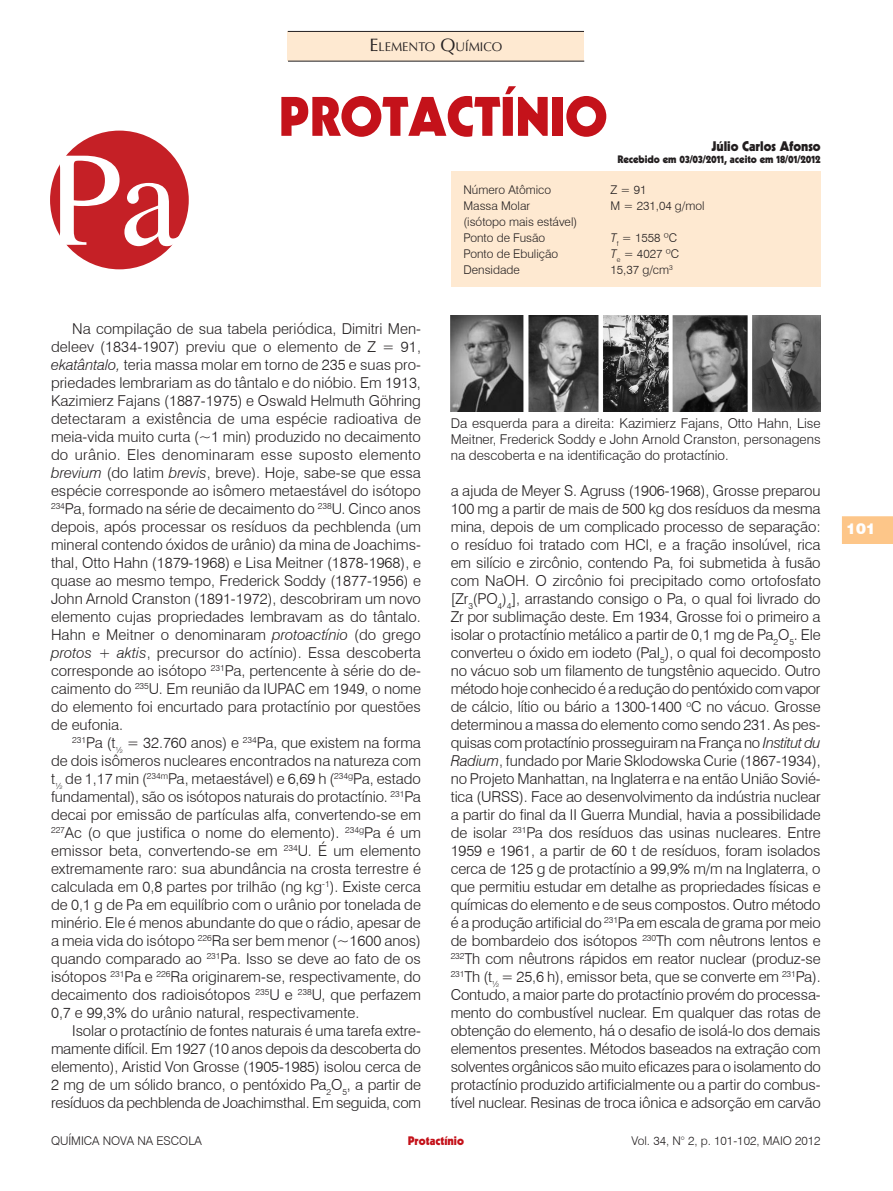
<style>
.page{position:relative;width:893px;height:1191px;background:#fff}
.page>*{position:absolute;margin:0;border:0;box-sizing:border-box;transform-origin:0 0}
.Tabela{font:134.55px "Times";color:#fff}
.Título{font:900 54px "Kabel";color:#c4121a}
.t1{font:300 15px/18px "Swiss 721 BT";letter-spacing:-.005em;color:#231f20;text-align:justify}
.t2{font:900 15px "Swiss 721 BT";color:#fff}
.Figura{font:300 13.5px/16.2px "Swiss 721 BT";color:#231f20;text-align:justify}
.Autores{font:900 13.5px "Kabel";color:#231f20}
.t3{font:12.6px "Optima";color:#231f20}
.Tabela-2{font:300 12px "Swiss 721 BT";color:#231f20}
.t4{font:900 12px "Kabel";color:#c4121a}
.Autores-2{font:900 10.5px "Kabel";color:#231f20}
.s1{font-size:18px}
.s2{font-style:italic}
</style>
<div class="page">
<svg style="left:842px;top:516px;width:51px;height:28px"></svg>
<div style="left:50px;top:131px;width:139px;height:138px;background:#c52026;border-radius:50%"></div>
<div style="left:287px;top:31px;width:297px;height:30px;background:#fee9d1"></div>
<hr style="left:288px;top:61px;width:296px;height:1px;background:#231f20">
<hr style="left:288px;top:31px;width:296px;height:1px;background:#231f20">
<div style="left:451px;top:172px;width:370px;height:115px;background:#fee9d1"></div>
<img style="left:451px;top:316px;width:370px;height:95px">
<p class="t3" style="left:369px;top:39px;width:134px"><span class="s1">E</span>LEMENTO <span class="s1">Q</span>UÍMICO</p>
<p class="Tabela" style="left:47px;top:124px;width:134px">Pa</p>
<p class="Título" style="left:278px;top:82px;width:330px">PROTACTÍNIO</p>
<p class="Autores" style="left:711px;top:137px;width:111px">Júlio Carlos Afonso</p>
<p class="Autores-2" style="left:617px;top:153px;width:205px">Recebido em 03/03/2011, aceito em 18/01/2012</p>
<p class="Tabela-2" style="left:463px;top:182px;width:89px">Número Atômico</p>
<p class="Tabela-2" style="left:610px;top:182px;width:37px">Z = 91</p>
<p class="Tabela-2" style="left:463px;top:198px;width:68px">Massa Molar</p>
<p class="Tabela-2" style="left:610px;top:198px;width:96px">M = 231,04 g/mol</p>
<p class="Tabela-2" style="left:463px;top:214px;width:115px">(isótopo mais estável)</p>
<p class="Tabela-2" style="left:463px;top:230px;width:83px">Ponto de Fusão</p>
<p class="Tabela-2" style="left:610px;top:230px;width:68px"><span class="s2">T</span><sub>f</sub> = 1558 ºC</p>
<p class="Tabela-2" style="left:463px;top:246px;width:96px">Ponto de Ebulição</p>
<p class="Tabela-2" style="left:610px;top:246px;width:70px"><span class="s2">T</span><sub>e</sub> = 4027 ºC</p>
<p class="Tabela-2" style="left:463px;top:263px;width:58px">Densidade</p>
<p class="Tabela-2" style="left:610px;top:263px;width:64px">15,37 g/cm<sup>3</sup></p>
<p class="t1" style="left:51px;top:319px;width:371px;text-indent:21px">Na compilação de sua tabela periódica, Dimitri Men&shy;deleev (1834-1907) previu que o elemento de Z = 91, <span class="s2">ekatântalo,</span> teria massa molar em torno de 235 e suas pro&shy;priedades lembrariam as do tântalo e do nióbio. Em 1913, Kazimierz Fajans (1887-1975) e Oswald Helmuth Göhring detectaram a existência de uma espécie radioativa de meia-vida muito curta (~1 min) produzido no decaimento do urânio. Eles denominaram esse suposto elemento <span class="s2">brevium</span> (do latim <span class="s2">brevis</span>, breve). Hoje, sabe-se que essa espécie corresponde ao isômero metaestável do isótopo <sup>234</sup>Pa, formado na série de decaimento do <sup>238</sup>U. Cinco anos depois, após processar os resíduos da pechblenda (um mineral contendo óxidos de urânio) da mina de Joachims&shy;thal, Otto Hahn (1879-1968) e Lisa Meitner (1878-1968), e quase ao mesmo tempo, Frederick Soddy (1877-1956) e John Arnold Cranston (1891-1972), descobriram um novo elemento cujas propriedades lembravam as do tântalo.<br>Hahn e Meitner o denominaram <span class="s2">protoactínio</span> (do grego <span class="s2">protos</span> + <span class="s2">aktis</span>, precursor do actínio). Essa descoberta corresponde ao isótopo <sup>231</sup>Pa, pertencente à série do de&shy;caimento do <sup>235</sup>U. Em reunião da IUPAC em 1949, o nome do elemento foi encurtado para protactínio por questões de eufonia.</p>
<p class="t1" style="left:51px;top:733px;width:371px;text-indent:21px"><sup>231</sup>Pa (t<sub>½</sub> = 32.760 anos) e <sup>234</sup>Pa, que existem na forma de dois isômeros nucleares encontrados na natureza com t<sub>½</sub> de 1,17 min (<sup>234m</sup>Pa, metaestável) e 6,69 h (<sup>234g</sup>Pa, estado fundamental), são os isótopos naturais do protactínio. <sup>231</sup>Pa decai por emissão de partículas alfa, convertendo-se em <sup>227</sup>Ac (o que justifica o nome do elemento). <sup>234g</sup>Pa é um emissor beta, convertendo-se em <sup>234</sup>U. É um elemento extremamente raro: sua abundância na crosta terrestre é calculada em 0,8 partes por trilhão (ng kg<sup>-1</sup>). Existe cerca de 0,1 g de Pa em equilíbrio com o urânio por tonelada de minério. Ele é menos abundante do que o rádio, apesar de a meia vida do isótopo <sup>226</sup>Ra ser bem menor (~1600 anos) quando comparado ao <sup>231</sup>Pa. Isso se deve ao fato de os isótopos <sup>231</sup>Pa e <sup>226</sup>Ra originarem-se, respectivamente, do decaimento dos radioisótopos <sup>235</sup>U e <sup>238</sup>U, que perfazem 0,7 e 99,3% do urânio natural, respectivamente.</p>
<p class="t1" style="left:51px;top:1021px;width:371px;text-indent:21px">Isolar o protactínio de fontes naturais é uma tarefa extre&shy;mamente difícil. Em 1927 (10 anos depois da descoberta do elemento), Aristid Von Grosse (1905-1985) isolou cerca de 2 mg de um sólido branco, o pentóxido Pa<sub>2</sub>O<sub>5</sub>, a partir de resíduos da pechblenda de Joachimsthal. Em seguida, com</p>
<p class="Figura" style="left:451px;top:414px;width:371px">Da esquerda para a direita: Kazimierz Fajans, Otto Hahn, Lise Meitner, Frederick Soddy e John Arnold Cranston, personagens na descoberta e na identificação do protactínio.</p>
<p class="t1" style="left:451px;top:481px;width:372px">a ajuda de Meyer S. Agruss (1906-1968), Grosse preparou 100 mg a partir de mais de 500 kg dos resíduos da mesma mina, depois de um complicado processo de separação: o resíduo foi tratado com HCl, e a fração insolúvel, rica em silício e zircônio, contendo Pa, foi submetida à fusão com NaOH. O zircônio foi precipitado como ortofosfato [Zr<sub>3</sub>(PO<sub>4</sub>)<sub>4</sub>], arrastando consigo o Pa, o qual foi livrado do Zr por sublimação deste. Em 1934, Grosse foi o primeiro a isolar o protactínio metálico a partir de 0,1 mg de Pa<sub>2</sub>O<sub>5</sub>. Ele converteu o óxido em iodeto (PaI<sub>5</sub>), o qual foi decomposto no vácuo sob um filamento de tungstênio aquecido. Outro método hoje conhecido é a redução do pentóxido com vapor de cálcio, lítio ou bário a 1300-1400 <sup>o</sup>C no vácuo. Grosse determinou a massa do elemento como sendo 231. As pes&shy;quisas com protactínio prosseguiram na França no <span class="s2">Institut du Radium</span>, fundado por Marie Sklodowska Curie (1867-1934), no Projeto Manhattan, na Inglaterra e na então União Sovié&shy;tica (URSS). Face ao desenvolvimento da indústria nuclear a partir do final da II Guerra Mundial, havia a possibilidade de isolar <sup>231</sup>Pa dos resíduos das usinas nucleares. Entre 1959 e 1961, a partir de 60 t de resíduos, foram isolados cerca de 125 g de protactínio a 99,9% m/m na Inglaterra, o que permitiu estudar em detalhe as propriedades físicas e químicas do elemento e de seus compostos. Outro método é a produção artificial do <sup>231</sup>Pa em escala de grama por meio de bombardeio dos isótopos <sup>230</sup>Th com nêutrons lentos e <sup>232</sup>Th com nêutrons rápidos em reator nuclear (produz-se <sup>231</sup>Th (t<sub>½</sub> = 25,6 h), emissor beta, que se converte em <sup>231</sup>Pa).<br>Contudo, a maior parte do protactínio provém do processa&shy;mento do combustível nuclear. Em qualquer das rotas de obtenção do elemento, há o desafio de isolá-lo dos demais elementos presentes. Métodos baseados na extração com solventes orgânicos são muito eficazes para o isolamento do protactínio produzido artificialmente ou a partir do combus&shy;tível nuclear. Resinas de troca iônica e adsorção em carvão</p>
<p class="Tabela-2" style="left:51px;top:1133px;width:152px">QUÍMICA NOVA NA ESCOLA</p>
<p class="Tabela-2" style="left:631px;top:1133px;width:191px">Vol. 34, N° 2, p. 101-102, MAIO 2012</p>
<p class="t4" style="left:408px;top:1133px;width:58px">Protactínio</p>
<p class="t2" style="left:846px;top:519px;width:31px">101</p>
</div>
